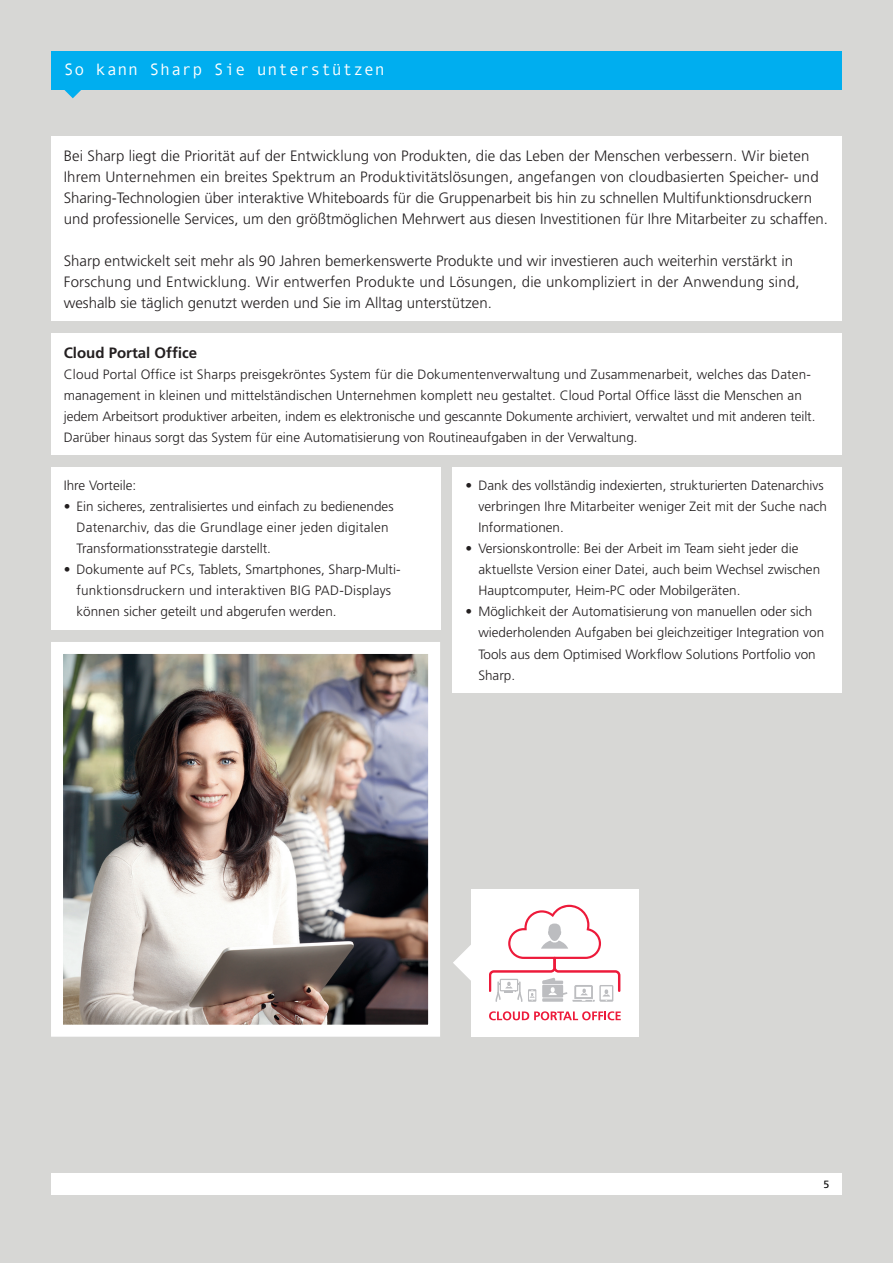
<style>
.page{position:relative;width:893px;height:1263px;background:#d7d7d5}
.page>*{position:absolute;margin:0;border:0;box-sizing:border-box;transform-origin:0 0}
.t1{font:16.5px "Andale Mono";letter-spacing:.05em;color:#fff}
.t2{font:300 15px/21px "Frutiger";color:#231f20}
.t3{font:700 15px "Frutiger";color:#231f20}
.t4{font:300 13.5px/21px "Frutiger";color:#231f20}
.t5{font:10.5px "Frutiger";color:#000001}
</style>
<div class="page">
<img style="left:51px;top:642px;width:389px;height:395px">
<div style="left:51px;top:1174px;width:791px;height:21px;background:#fff"></div>
<div style="left:51px;top:136px;width:791px;height:184px;background:#fff"></div>
<div style="left:51px;top:333px;width:791px;height:121px;background:#fff"></div>
<div style="left:51px;top:467px;width:389px;height:162px;background:#fff"></div>
<div style="left:453px;top:467px;width:389px;height:225px;background:#fff"></div>
<div style="left:471px;top:889px;width:168px;height:148px;background:#fff"></div>
<svg style="left:489px;top:1011px;width:132px;height:9px"></svg>
<svg style="left:453px;top:905px;width:167px;height:97px"></svg>
<div style="left:51px;top:51px;width:791px;height:38px;background:#00aeef"></div>
<svg style="left:64px;top:89px;width:18px;height:9px"></svg>
<p class="t1" style="left:64px;top:59px;width:322px">So kann Sharp Sie unterstützen</p>
<p class="t2" style="left:64px;top:145px;width:766px">Bei Sharp liegt die Priorität auf der Entwicklung von Produkten, die das Leben der Menschen verbessern. Wir bieten Ihrem Unternehmen ein breites Spektrum an Produktivitätslösungen, angefangen von cloudbasierten Speicher- und Sharing-Technologien über interaktive Whiteboards für die Gruppenarbeit bis hin zu schnellen Multifunktionsdruckern und professionelle Services, um den größtmöglichen Mehrwert aus diesen Investitionen für Ihre Mitarbeiter zu schaffen.</p>
<p class="t2" style="left:64px;top:250px;width:737px">Sharp entwickelt seit mehr als 90 Jahren bemerkenswerte Produkte und wir investieren auch weiterhin verstärkt in<br>Forschung und Entwicklung. Wir entwerfen Produkte und Lösungen, die unkompliziert in der Anwendung sind, weshalb sie täglich genutzt werden und Sie im Alltag unterstützen.</p>
<p class="t3" style="left:64px;top:343px;width:135px">Cloud Portal Office</p>
<p class="t4" style="left:64px;top:363px;width:753px">Cloud Portal Office ist Sharps preisgekröntes System für die Dokumentenverwaltung und Zusammenarbeit, welches das Daten&shy;management in kleinen und mittelständischen Unternehmen komplett neu gestaltet. Cloud Portal Office lässt die Menschen an jedem Arbeitsort produktiver arbeiten, indem es elektronische und gescannte Dokumente archiviert, verwaltet und mit anderen teilt.<br>Darüber hinaus sorgt das System für eine Automatisierung von Routineaufgaben in der Verwaltung.</p>
<p class="t4" style="left:64px;top:475px;width:74px">Ihre Vorteile:</p>
<p class="t4" style="left:77px;top:496px;width:319px;text-indent:-13px">• Ein sicheres, zentralisiertes und einfach zu bedienendes<br>Datenarchiv, das die Grundlage einer jeden digitalen<br>Transformationsstrategie darstellt.</p>
<p class="t4" style="left:77px;top:559px;width:324px;text-indent:-13px">• Dokumente auf PCs, Tablets, Smartphones, Sharp-Multi&shy;funktionsdruckern und interaktiven BIG PAD-Displays können sicher geteilt und abgerufen werden.</p>
<p class="t4" style="left:478px;top:475px;width:350px;text-indent:-13px">• Dank des vollständig indexierten, strukturierten Datenarchivs verbringen Ihre Mitarbeiter weniger Zeit mit der Suche nach<br>Informationen.</p>
<p class="t4" style="left:478px;top:538px;width:343px;text-indent:-13px">• Versionskontrolle: Bei der Arbeit im Team sieht jeder die aktuellste Version einer Datei, auch beim Wechsel zwischen<br>Hauptcomputer, Heim-PC oder Mobilgeräten.</p>
<p class="t4" style="left:478px;top:601px;width:347px;text-indent:-13px">• Möglichkeit der Automatisierung von manuellen oder sich wiederholenden Aufgaben bei gleichzeitiger Integration von Tools aus dem Optimised Workflow Solutions Portfolio von Sharp.</p>
<p class="t5" style="left:823px;top:1178px;width:7px">5</p>
</div>
